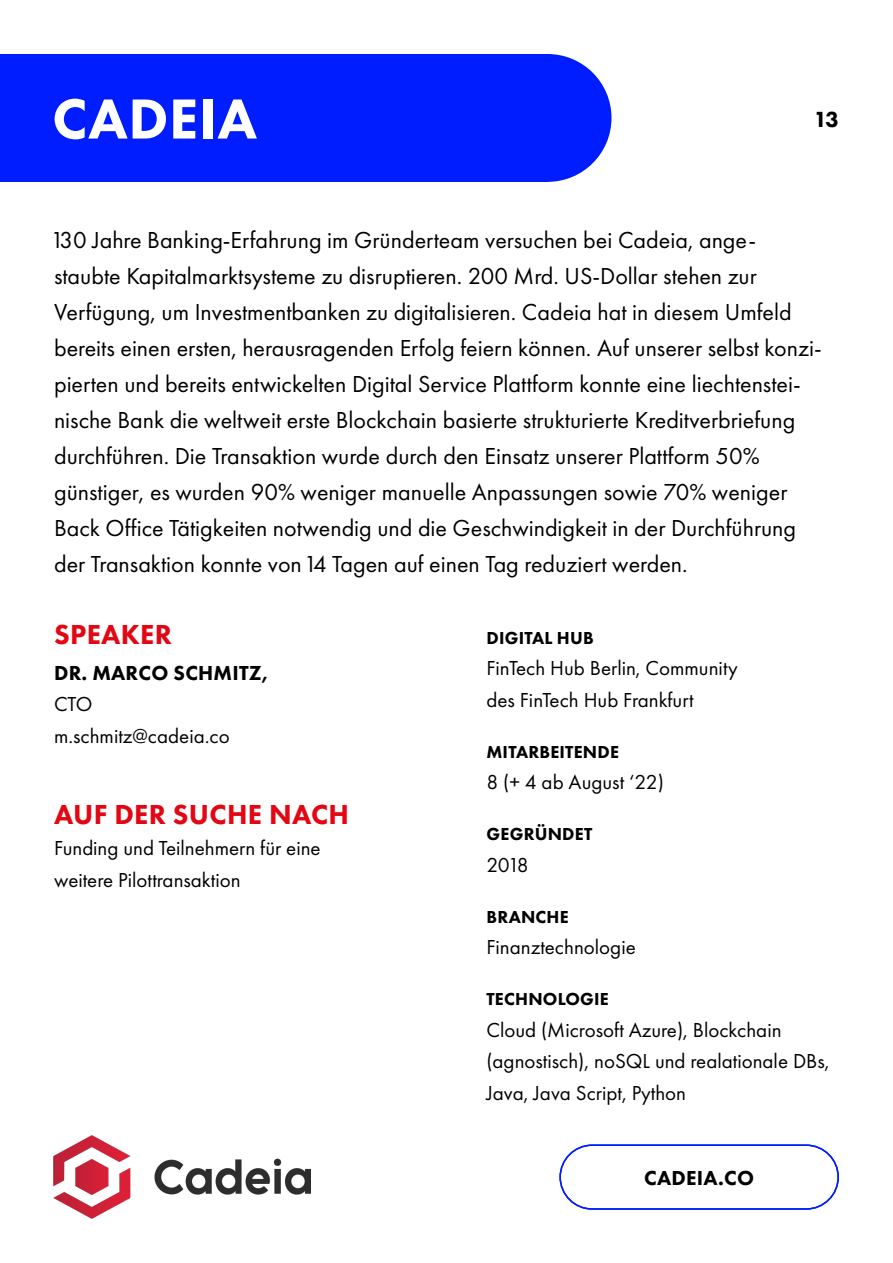
<style>
.page{position:relative;width:893px;height:1263px;background:#fff}
.page>*{position:absolute;margin:0;border:0;box-sizing:border-box;transform-origin:0 0}
.Inhalt_StartUps{font:800 58.5px "Futura PT";letter-spacing:.01em;color:#fff}
.t1{font:800 28.5px "Futura PT";letter-spacing:.01em;color:#e30613}
.fließ_3{font:24px/36px "Futura PT";color:#000}
.t2{font:800 22.65px "Futura PT";color:#000}
.Fließtext{font:21px/31.5px "Futura PT";color:#000}
.Fließtext_Raster{font:21px/31.5px "Futura PT";color:#000}
.t3{font:800 21px "Futura PT";letter-spacing:.01em;color:#000}
.t4{font:800 18px "Futura PT";letter-spacing:.01em;color:#000}
</style>
<div class="page">
<div style="left:0;top:54px;width:548px;height:128px;background:#001dff"></div>
<div style="left:484px;top:54px;width:127px;height:128px;background:#001dff;border-radius:50%"></div>
<img style="left:53px;top:1135px;width:258px;height:84px">
<div style="left:559px;top:1144px;width:280px;height:66px;border:2px solid #001dff;border-radius:32px"></div>
<p class="Inhalt_StartUps" style="left:52px;top:82px;width:206px">CADEIA</p>
<p class="t2" style="left:814px;top:105px;width:27px">13</p>
<p class="fließ_3" style="left:54px;top:221px;width:769px">130 Jahre Banking-Erfahrung im Gründerteam versuchen bei Cadeia, ange&shy;staubte Kapitalmarktsysteme zu disruptieren. 200 Mrd. US-Dollar stehen zur Verfügung, um Investmentbanken zu digitalisieren. Cadeia hat in diesem Umfeld bereits einen ersten, herausragenden Erfolg feiern können. Auf unserer selbst konzi&shy;pierten und bereits entwickelten Digital Service Plattform konnte eine liechtenstei&shy;nische Bank die weltweit erste Blockchain basierte strukturierte Kreditverbriefung durchführen. Die Transaktion wurde durch den Einsatz unserer Plattform 50% günstiger, es wurden 90% weniger manuelle Anpassungen sowie 70% weniger Back Office Tätigkeiten notwendig und die Geschwindigkeit in der Durchführung der Transaktion konnte von 14 Tagen auf einen Tag reduziert werden.</p>
<p class="t1" style="left:54px;top:616px;width:119px">SPEAKER</p>
<p class="t3" style="left:54px;top:659px;width:215px">DR. MARCO SCHMITZ,</p>
<p class="Fließtext" style="left:54px;top:688px;width:40px">CTO</p>
<p class="Fließtext" style="left:54px;top:720px;width:177px">m.schmitz@cadeia.co</p>
<p class="t1" style="left:54px;top:796px;width:296px">AUF DER SUCHE NACH</p>
<p class="Fließtext_Raster" style="left:54px;top:832px;width:268px">Funding und Teilnehmern für eine weitere Pilottransaktion</p>
<p class="t4" style="left:486px;top:626px;width:109px">DIGITAL HUB</p>
<p class="Fließtext" style="left:486px;top:652px;width:253px">FinTech Hub Berlin, Community</p>
<p class="Fließtext" style="left:486px;top:684px;width:209px">des FinTech Hub Frankfurt</p>
<p class="t4" style="left:486px;top:740px;width:134px">MITARBEITENDE</p>
<p class="Fließtext" style="left:486px;top:766px;width:179px">8 (+ 4 ab August ‘22)</p>
<p class="t4" style="left:486px;top:823px;width:107px">GEGRÜNDET</p>
<p class="Fließtext" style="left:486px;top:849px;width:44px">2018</p>
<p class="t4" style="left:486px;top:905px;width:84px">BRANCHE</p>
<p class="Fließtext" style="left:486px;top:931px;width:151px">Finanztechnologie</p>
<p class="t4" style="left:486px;top:988px;width:124px">TECHNOLOGIE</p>
<p class="Fließtext" style="left:486px;top:1014px;width:345px">Cloud (Microsoft Azure), Blockchain (agnostisch), noSQL und realationale DBs,<br>Java, Java Script, Python</p>
<p class="t3" style="left:644px;top:1165px;width:111px">CADEIA.CO</p>
</div>
